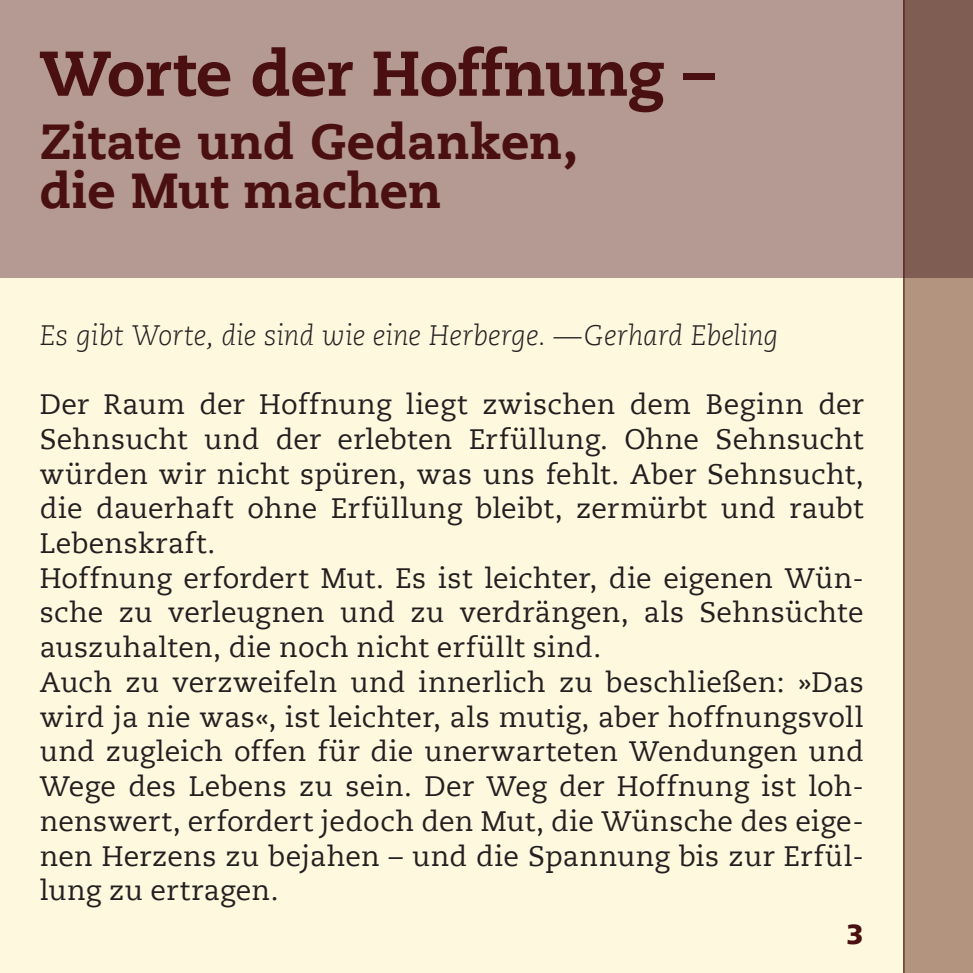
<style>
.page{position:relative;width:973px;height:973px;background:#fff}
.page>*{position:absolute;margin:0;border:0;box-sizing:border-box;transform-origin:0 0}
.t1{font:800 63px "Caecilia LT";letter-spacing:-.01em;color:#4a0f10}
.t2{font:800 49px/49px "Caecilia LT";color:#4a0f10}
.t3{font:28px/34.6px "Caecilia LT";letter-spacing:.01em;color:#231f20}
.t4{font:italic 300 28px "Caecilia LT";letter-spacing:-.005em;color:#231f20}
.t5{font:900 28px "Frutiger LT";color:#4a0f10}
</style>
<div class="page">
<div style="left:0;top:0;width:972px;height:972px;background:#fef8de"></div>
<div style="left:0;top:0;width:972px;height:278px;background:#b49a92"></div>
<svg style="left:904px;top:0;width:68px;height:972px;background:#a1816f"></svg>
<hr style="left:903px;top:0;width:1px;height:972px;background:#4a0f10">
<h1 class="t1" style="left:40px;top:35px;width:677px">Worte der Hoffnung –</h1>
<h2 class="t2" style="left:40px;top:117px;width:539px">Zitate und Gedanken, die Mut machen</h2>
<p class="t4" style="left:40px;top:319px;width:740px">Es gibt Worte, die sind wie eine Herberge. —Gerhard Ebeling</p>
<p class="t3" style="left:40px;top:387px;width:825px">Der Raum der Hoffnung liegt zwischen dem Beginn der Sehnsucht und der erlebten Erfüllung. Ohne Sehnsucht würden wir nicht spüren, was uns fehlt. Aber Sehnsucht, die dauerhaft ohne Erfüllung bleibt, zermürbt und raubt Lebenskraft.<br>Hoffnung erfordert Mut. Es ist leichter, die eigenen Wün&shy;sche zu verleugnen und zu verdrängen, als Sehnsüchte auszuhalten, die noch nicht erfüllt sind.<br>Auch zu verzweifeln und innerlich zu beschließen: »Das wird ja nie was«, ist leichter, als mutig, aber hoffnungsvoll und zugleich offen für die unerwarteten Wendungen und Wege des Lebens zu sein. Der Weg der Hoffnung ist loh&shy;nenswert, erfordert jedoch den Mut, die Wünsche des eige&shy;nen Herzens zu bejahen – und die Spannung bis zur Erfül&shy;lung zu ertragen.</p>
<p class="t5" style="left:846px;top:916px;width:19px">3</p>
</div>
